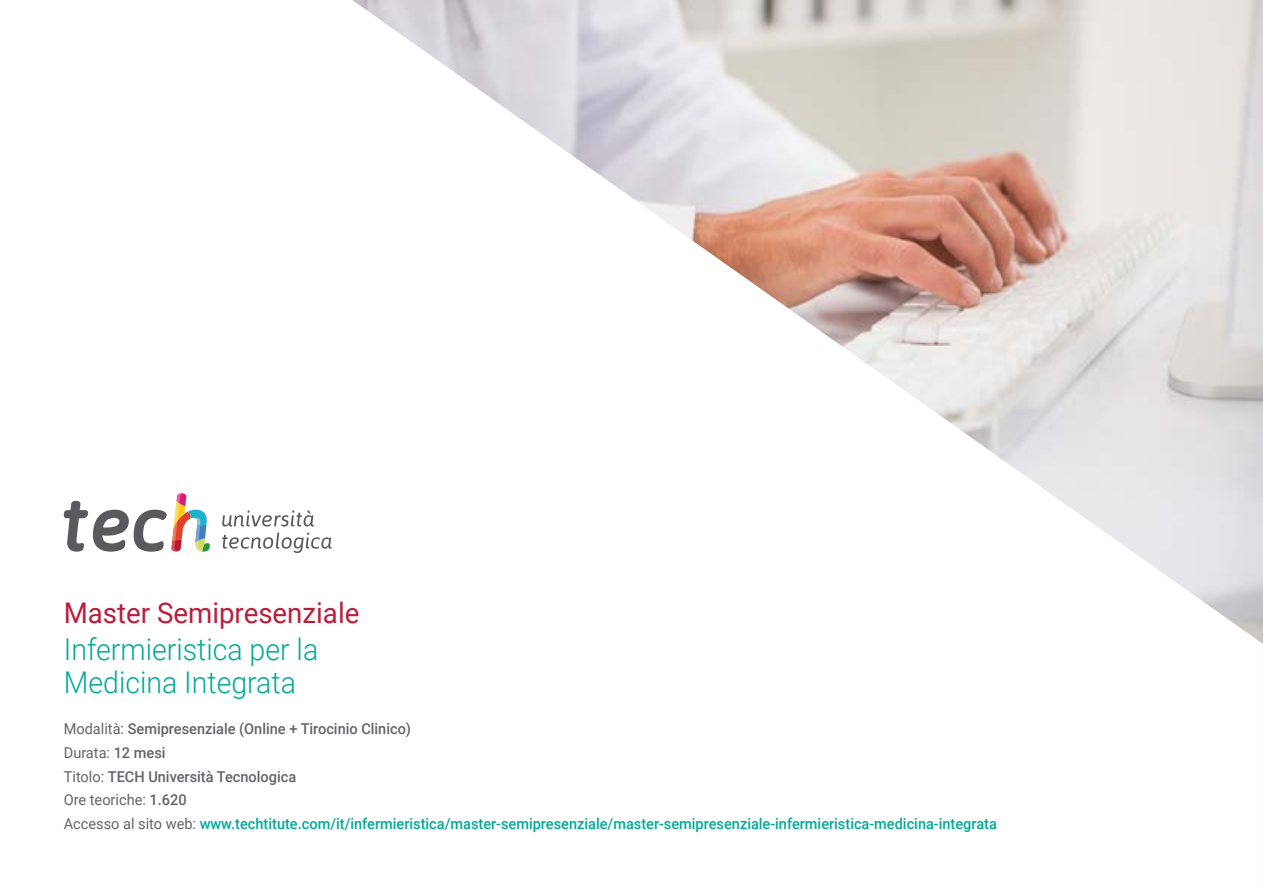
<style>
.page{position:relative;width:1263px;height:893px;background:#fff}
.page>*{position:absolute;margin:0;border:0;box-sizing:border-box;transform-origin:0 0}
.t1{font:300 30px/33px "Roboto";color:#00a996;scale:.95 1}
.t2{font:28.5px "Roboto";color:#ba1e3c}
.t3{font:500 15px/23.7px "Roboto";color:#00aa97}
.s1{font-weight:400;color:#61646a}
.s2{color:#61646a}
</style>
<div class="page">
<img style="left:352px;top:0;width:911px;height:644px">
<svg style="left:222px;top:510px;width:92px;height:16px"></svg>
<svg style="left:222px;top:533px;width:110px;height:20px"></svg>
<svg style="left:64px;top:493px;width:146px;height:59px"></svg>
<h2 class="t2" style="left:64px;top:593px;width:297px">Master Semipresenziale</h2>
<h1 class="t1" style="left:64px;top:632px;width:269px">Infermieristica per la<br>Medicina Integrata</h1>
<p class="t3" style="left:64px;top:716px;width:935px"><span class="s1">Modalità:</span> <span class="s2">Semipresenziale (Online + Tirocinio Clinico)<br></span><span class="s1">Durata:</span> <span class="s2">12 mesi<br></span><span class="s1">Titolo:</span> <span class="s2">TECH Università Tecnologica<br></span><span class="s1">Ore teoriche:</span> <span class="s2">1.620<br></span><span class="s1">Accesso al sito web:</span> www.techtitute.com/it/infermieristica/master-semipresenziale/master-semipresenziale-infermieristica-medicina-integrata</p>
</div>
